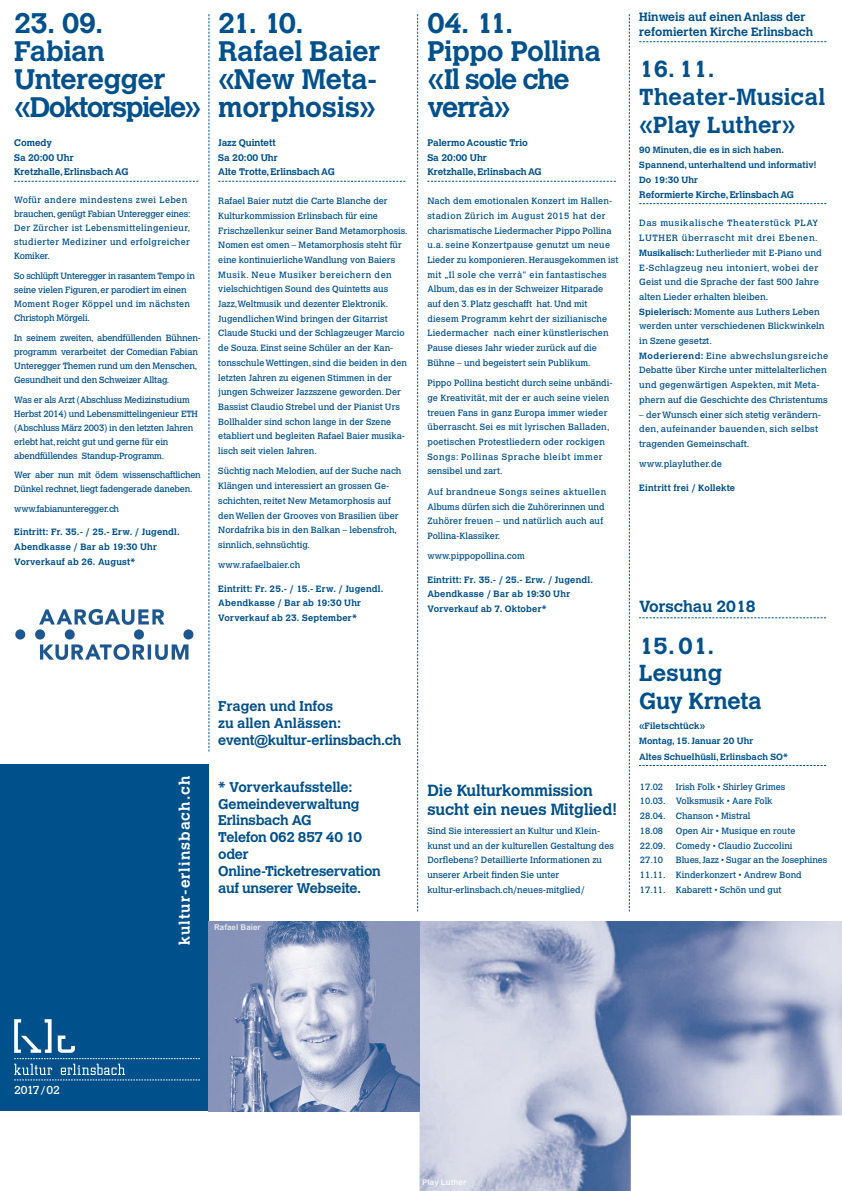
<style>
.page{position:relative;width:842px;height:1191px;background:#fff}
.page>*{position:absolute;margin:0;border:0;box-sizing:border-box;transform-origin:0 0}
.t1{font:700 28px/28px "Calvert MT Std";letter-spacing:-.015em;color:#00508b}
.t2{font:700 23px/27.6px "Calvert MT Std";letter-spacing:.01em;color:#00508b}
.t3{font:700 16px/19.2px "Calvert MT Std";color:#00508b}
.t4{font:700 15px "Calvert MT Std";letter-spacing:.075em;color:#fff}
.t5{font:700 14px/16.8px "Calvert MT Std";letter-spacing:-.015em;color:#00508b}
.t6{font:700 12px/14.7px "Calvert MT Std";color:#00508b}
.t7{font:11.4px "Calvert MT Std";letter-spacing:-.03em;color:#fff}
.t8{font:700 9.5px/14.7px "Calvert MT Std";color:#00508b}
.t9{font:700 9.1px/14.7px "Calvert MT Std";letter-spacing:.02em;color:#00508b}
.t10{font:9px/14.7px "Calvert MT Std";color:#00508b}
.t11{font:9px/14px "Calvert MT Std";letter-spacing:-.02em;color:#00508b}
.t12{font:9px/14px "Calvert MT Std";letter-spacing:.04em;color:#00508b}
.t13{font:700 9px/15px "Calvert MT Std";letter-spacing:.01em;color:#00508b}
.t14{font:9px/14.7px "Calvert MT Std";letter-spacing:.02em;color:#00508b}
.t15{font:700 8px "Arial";letter-spacing:.01em;color:#fff}
.s1{font-weight:700}
.s2{font-size:9.1px}
</style>
<div class="page">
<svg style="left:209px;top:14px;width:1px;height:737px"></svg>
<svg style="left:417px;top:14px;width:1px;height:897px"></svg>
<div style="left:0;top:764px;width:208px;height:347px;background:#00508b"></div>
<svg style="left:639px;top:41px;width:187px;height:1px"></svg>
<svg style="left:639px;top:203px;width:187px;height:1px"></svg>
<svg style="left:14px;top:181px;width:184px;height:1px"></svg>
<svg style="left:58px;top:1035px;width:17px;height:17px"></svg>
<svg style="left:14px;top:1019px;width:38px;height:33px"></svg>
<svg style="left:14px;top:1058px;width:186px;height:22px"></svg>
<img style="left:420px;top:921px;width:422px;height:270px">
<svg style="left:427px;top:181px;width:189px;height:1px"></svg>
<svg style="left:218px;top:181px;width:187px;height:1px"></svg>
<img style="left:208px;top:921px;width:212px;height:190px">
<svg style="left:629px;top:14px;width:1px;height:897px"></svg>
<svg style="left:639px;top:617px;width:187px;height:1px"></svg>
<svg style="left:639px;top:765px;width:187px;height:1px"></svg>
<img style="left:15px;top:608px;width:179px;height:52px">
<h1 class="t1" style="left:14px;top:9px;width:189px">23. 09.<br>Fabian<br>Unteregger «Doktorspiele»</h1>
<p class="t8" style="left:14px;top:135px;width:116px">Comedy<br>Sa 20:00 Uhr<br>Kretzhalle, Erlinsbach AG</p>
<p class="t12" style="left:14px;top:193px;width:178px">Wofür andere mindestens zwei Leben brauchen, genügt Fabian Unteregger eines:<br>Der Zürcher ist Lebensmittelingenieur, studierter Mediziner und erfolgreicher Komiker.</p>
<p class="t11" style="left:14px;top:269px;width:182px">So schlüpft Unteregger in rasantem Tempo in seine vielen Figuren, er parodiert im einen Moment Roger Köppel und im nächsten Christoph Mörgeli.</p>
<p class="t11" style="left:14px;top:331px;width:188px">In seinem zweiten, abendfüllenden Bühnen&shy;programm verarbeitet der Comedian Fabian Unteregger Themen rund um den Menschen, Gesundheit und den Schweizer Alltag.</p>
<p class="t11" style="left:14px;top:392px;width:185px">Was er als Arzt (Abschluss Medizinstudium Herbst 2014) und Lebensmittelingenieur ETH (Abschluss März 2003) in den letzten Jahren erlebt hat, reicht gut und gerne für ein abendfüllendes Standup-Programm.</p>
<p class="t11" style="left:14px;top:468px;width:188px">Wer aber nun mit ödem wissenschaftlichen<br>Dünkel rechnet, liegt fadengerade daneben.</p>
<p class="t11" style="left:14px;top:502px;width:106px">www.fabianunteregger.ch</p>
<p class="t9" style="left:14px;top:524px;width:167px">Eintritt: Fr. 35.- / 25.- Erw. / Jugendl.<br>Abendkasse / Bar ab 19:30 Uhr<br>Vorverkauf ab 26. August*</p>
<h1 class="t1" style="left:218px;top:9px;width:164px">21. 10.<br>Rafael Baier «New Meta&shy;morphosis»</h1>
<p class="t8" style="left:218px;top:135px;width:118px">Jazz Quintett<br>Sa 20:00 Uhr<br>Alte Trotte, Erlinsbach AG</p>
<p class="t10" style="left:218px;top:194px;width:191px">Rafael Baier nutzt die Carte Blanche der Kulturkommission Erlinsbach für eine Frischzellenkur seiner Band Metamorphosis.<br>Nomen est omen – Metamorphosis steht für eine kontinuierliche Wandlung von Baiers Musik. Neue Musiker bereichern den vielschichtigen Sound des Quintetts aus Jazz,Weltmusik und dezenter Elektronik.<br>Jugendlichen Wind bringen der Gitarrist Claude Stucki und der Schlagzeuger Marcio de Souza. Einst seine Schüler an der Kan&shy;tonsschule Wettingen, sind die beiden in den letzten Jahren zu eigenen Stimmen in der jungen Schweizer Jazzszene geworden. Der Bassist Claudio Strebel und der Pianist Urs Bollhalder sind schon lange in der Szene etabliert und begleiten Rafael Baier musika&shy;lisch seit vielen Jahren.</p>
<p class="t10" style="left:218px;top:464px;width:185px">Süchtig nach Melodien, auf der Suche nach Klängen und interessiert an grossen Ge&shy;schichten, reitet New Metamorphosis auf den Wellen der Grooves von Brasilien über Nordafrika bis in den Balkan – lebensfroh, sinnlich, sehnsüchtig.</p>
<p class="t10" style="left:218px;top:558px;width:83px">www.rafaelbaier.ch</p>
<p class="t9" style="left:218px;top:581px;width:167px">Eintritt: Fr. 25.- / 15.- Erw. / Jugendl.<br>Abendkasse / Bar ab 19:30 Uhr<br>Vorverkauf ab 23. September*</p>
<h1 class="t1" style="left:427px;top:9px;width:175px">04. 11.<br>Pippo Pollina «Il sole che verrà»</h1>
<p class="t8" style="left:427px;top:135px;width:116px">Palermo Acoustic Trio<br>Sa 20:00 Uhr<br>Kretzhalle, Erlinsbach AG</p>
<p class="t10" style="left:427px;top:194px;width:192px">Nach dem emotionalen Konzert im Hallen&shy;stadion Zürich im August 2015 hat der charismatische Liedermacher Pippo Pollina u.a. seine Konzertpause genutzt um neue Lieder zu komponieren. Herausgekommen ist mit „Il sole che verrà“ ein fantastisches Album, das es in der Schweizer Hitparade auf den 3. Platz geschafft hat. Und mit diesem Programm kehrt der sizilianische Liedermacher nach einer künstlerischen Pause dieses Jahr wieder zurück auf die Bühne – und begeistert sein Publikum.</p>
<p class="t10" style="left:427px;top:376px;width:187px">Pippo Pollina besticht durch seine unbändi&shy;ge Kreativität, mit der er auch seine vielen treuen Fans in ganz Europa immer wieder überrascht. Sei es mit lyrischen Balladen, poetischen Protestliedern oder rockigen Songs: Pollinas Sprache bleibt immer sensibel und zart.</p>
<p class="t14" style="left:427px;top:484px;width:180px">Auf brandneue Songs seines aktuellen Albums dürfen sich die Zuhörerinnen und Zuhörer freuen – und natürlich auch auf Pollina-Klassiker.</p>
<p class="t10" style="left:427px;top:549px;width:99px">www.pippopollina.com</p>
<p class="t9" style="left:427px;top:572px;width:167px">Eintritt: Fr. 35.- / 25.- Erw. / Jugendl.<br>Abendkasse / Bar ab 19:30 Uhr<br>Vorverkauf ab 7. Oktober*</p>
<h3 class="t4" style="left:175px;top:944px;width:170px;rotate:-90deg">kultur-erlinsbach.ch</h3>
<h3 class="t5" style="left:218px;top:697px;width:185px">Fragen und Infos<br>zu allen Anlässen: event@kultur-erlinsbach.ch</h3>
<h3 class="t5" style="left:218px;top:778px;width:164px">* Vorverkaufsstelle:<br>Gemeindeverwaltung<br>Erlinsbach AG<br>Telefon 062 857 40 10 oder<br>Online-Ticketreservation auf unserer Webseite.</h3>
<h3 class="t3" style="left:427px;top:780px;width:191px">Die Kulturkommission sucht ein neues Mitglied!</h3>
<p class="t10" style="left:427px;top:823px;width:188px">Sind Sie interessiert an Kultur und Klein&shy;kunst und an der kulturellen Gestaltung des Dorflebens? Detaillierte Informationen zu unserer Arbeit finden Sie unter kultur-erlinsbach.ch/neues-mitglied/</p>
<p class="t15" style="left:214px;top:921px;width:48px">Rafael Baier</p>
<h3 class="t6" style="left:639px;top:9px;width:175px">Hinweis auf einen Anlass der refomierten Kirche Erlinsbach</h3>
<h2 class="t2" style="left:639px;top:55px;width:187px">16. 11.<br>Theater-Musical «Play Luther»</h2>
<p class="t13" style="left:639px;top:142px;width:179px">90 Minuten, die es in sich haben.<br>Spannend, unterhaltend und informativ!<br>Do 19:30 Uhr</p>
<p class="t8" style="left:639px;top:187px;width:156px">Reformierte Kirche, Erlinsbach AG</p>
<p class="t10" style="left:639px;top:216px;width:191px">Das musikalische Theaterstück PLAY LUTHER überrascht mit drei Ebenen.<br><span class="s1">Musikalisch:</span> Lutherlieder mit E-Piano und E-Schlagzeug neu intoniert, wobei der Geist und die Sprache der fast 500 Jahre alten Lieder erhalten bleiben.<br><span class="s1">Spielerisch:</span> Momente aus Luthers Leben werden unter verschiedenen Blickwinkeln in Szene gesetzt.<br><span class="s1">Moderierend:</span> Eine abwechslungsreiche Debatte über Kirche unter mittelalterlichen und gegenwärtigen Aspekten, mit Meta&shy;phern auf die Geschichte des Christentums</p>
<p class="t10" style="left:639px;top:407px;width:183px">– der Wunsch einer sich stetig verändern&shy;den, aufeinander bauenden, sich selbst tragenden Gemeinschaft.</p>
<p class="t10" style="left:639px;top:457px;width:84px">www.playluther.de</p>
<p class="t9" style="left:639px;top:480px;width:97px">Eintritt frei / Kollekte</p>
<h3 class="t3" style="left:639px;top:596px;width:118px">Vorschau 2018</h3>
<h2 class="t2" style="left:639px;top:631px;width:124px">15. 01.<br>Lesung<br>Guy Krneta</h2>
<p class="t13" style="left:639px;top:718px;width:150px">«Filetschtück»<br>Montag, 15. Januar 20 Uhr<br>Altes Schuelhüsli, Erlinsbach SO*</p>
<p class="t10" style="left:640px;top:779px;width:147px;text-indent:36px">Irish Folk • Shirley Grimes<br>10.03. Volksmusik • Aare Folk<br>28.04. Chanson • Mistral<br>18.08</p>
<p class="t10" style="left:640px;top:779px;width:25px">17.02</p>
<p class="t10" style="left:640px;top:823px;width:157px;text-indent:36px">Open Air • Musique en route<br>22.09. Comedy • Claudio Zuccolini<br>27.10</p>
<p class="t10" style="left:640px;top:852px;width:189px;text-indent:36px">Blues,Jazz • Sugar an the Josephines<br>11.11. Kinderkonzert • Andrew Bond<br>17.11. Kabarett • Schön und gut</p>
<p class="t7" style="left:14px;top:1083px;width:47px">2017<span class="s2">/</span>02</p>
<p class="t15" style="left:422px;top:1176px;width:45px">Play Luther</p>
</div>
